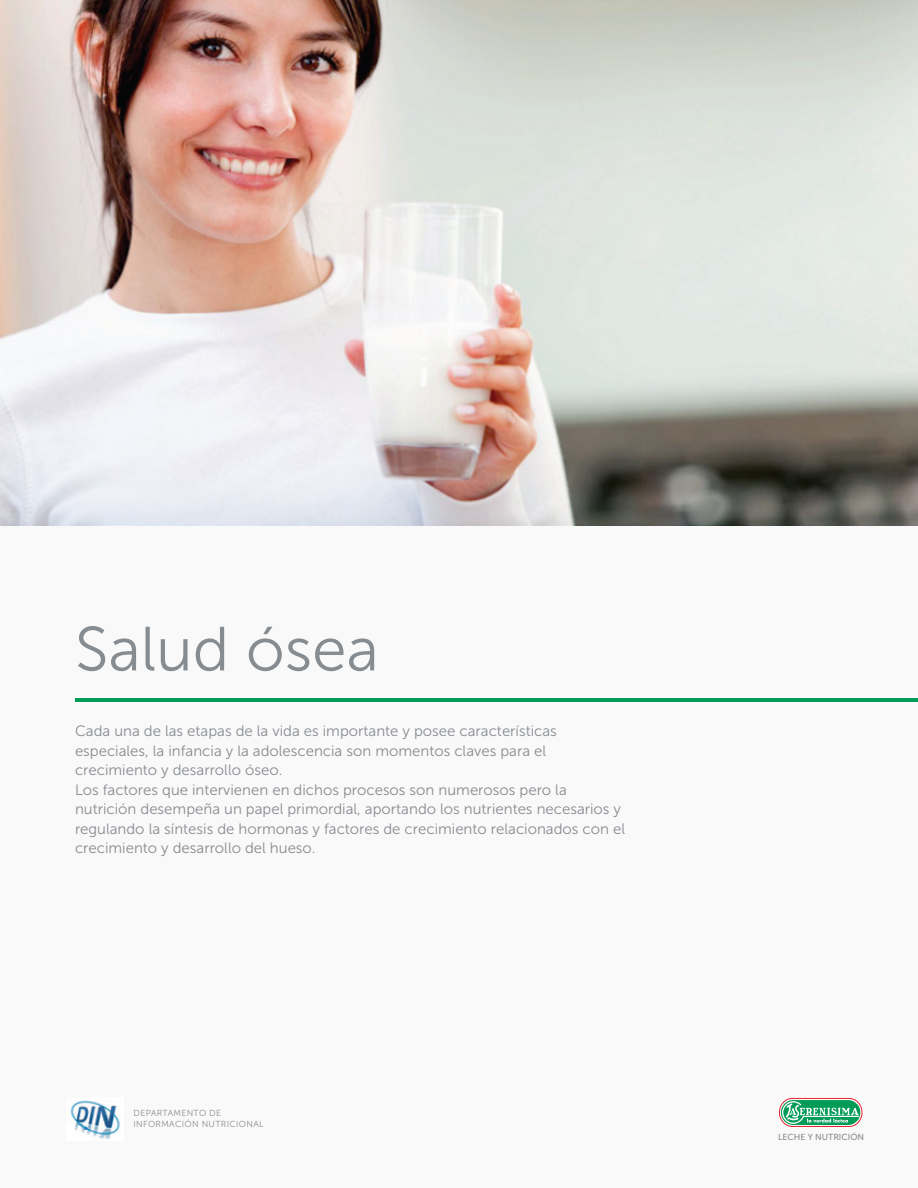
<style>
.page{position:relative;width:918px;height:1188px;background:#faf9f9}
.page>*{position:absolute;margin:0;border:0;box-sizing:border-box;transform-origin:0 0}
.t1{font:62.1px "Museo Sans 300";color:#878c91}
.t2{font:15px/19.5px "Museo Sans 300";color:#878c91}
.t3{font:8.7px/10.5px "Museo Sans 300";letter-spacing:.04em;color:#878c91}
.t4{font:8.7px "Museo Sans 500";color:#878c91}
</style>
<div class="page">
<svg style="left:778px;top:1097px;width:85px;height:30px"></svg>
<img style="left:70px;top:1100px;width:50px;height:39px">
<hr style="left:75px;top:699px;width:843px;height:3px;background:#029b57">
<img style="left:0;top:0;width:918px;height:525px">
<h1 class="t1" style="left:75px;top:616px;width:305px">Salud ósea</h1>
<p class="t2" style="left:75px;top:721px;width:552px">Cada una de las etapas de la vida es importante y posee características especiales, la infancia y la adolescencia son momentos claves para el crecimiento y desarrollo óseo.<br>Los factores que intervienen en dichos procesos son numerosos pero la nutrición desempeña un papel primordial, aportando los nutrientes necesarios y regulando la síntesis de hormonas y factores de crecimiento relacionados con el crecimiento y desarrollo del hueso.</p>
<p class="t3" style="left:134px;top:1108px;width:132px">DEPARTAMENTO DE<br>INFORMACIÓN NUTRICIONAL</p>
<p class="t4" style="left:778px;top:1133px;width:88px">LECHE Y NUTRICIÓN</p>
</div>
